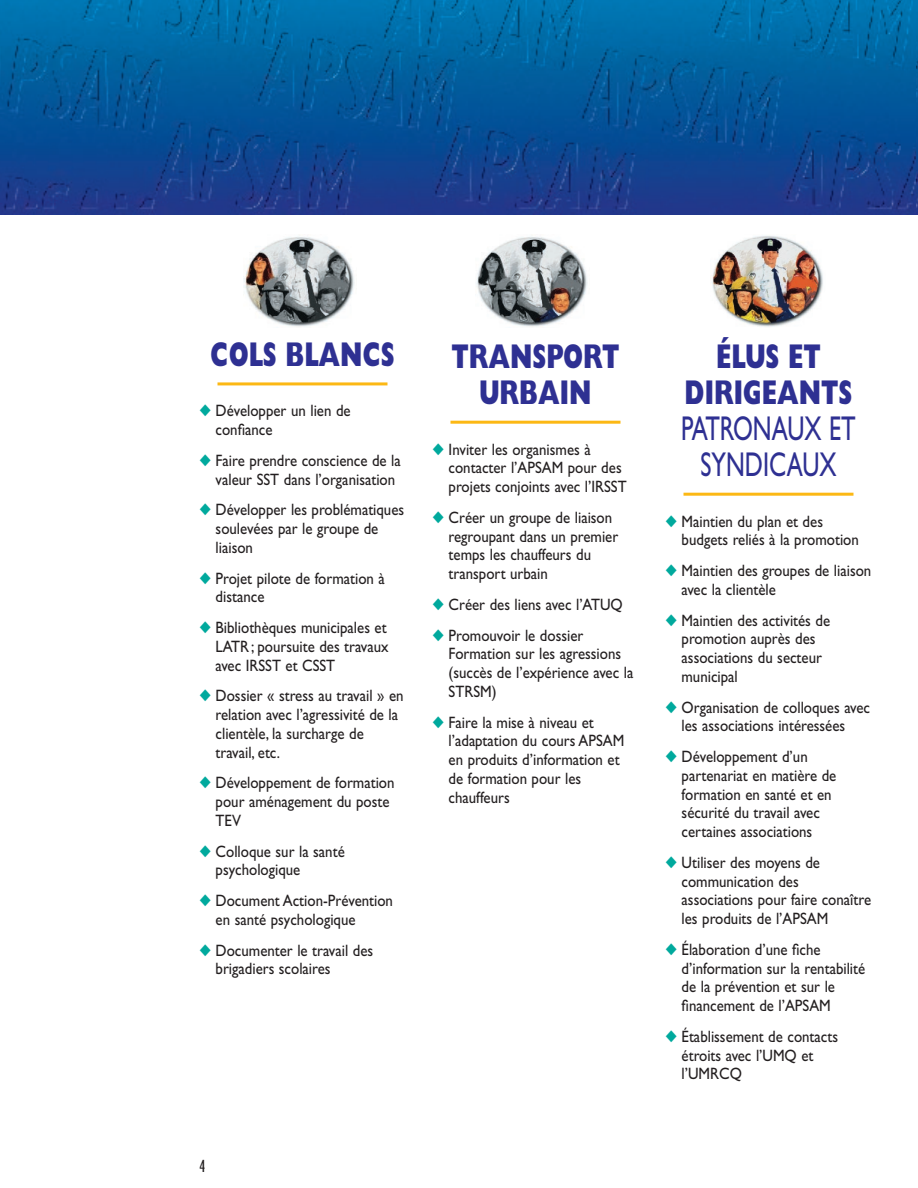
<style>
.page{position:relative;width:918px;height:1188px;background:#fff}
.page>*{position:absolute;margin:0;border:0;box-sizing:border-box;transform-origin:0 0}
.t1{font:800 34.5px/36px "Gill Sans";color:#2e3092;text-align:center;scale:.7 1}
.t2{font:34.5px/36px "Gill Sans";color:#2e3092;text-align:center;scale:.7 1}
.t3{font:condensed 18px "Gill Sans";color:#231f20;scale:.9 1}
.t4{font:16.5px/18.8px "Gill Sans";color:#231f20;scale:.9 1}
.s1{color:#00a99d}
</style>
<div class="page">
<hr style="left:218px;top:382px;width:169px;height:3px;background:#fcb814">
<hr style="left:450px;top:421px;width:171px;height:3px;background:#fcb814">
<hr style="left:684px;top:493px;width:170px;height:3px;background:#fcb814">
<img style="left:0;top:0;width:916px;height:214px">
<img style="left:243px;top:236px;width:112px;height:91px">
<img style="left:476px;top:236px;width:112px;height:91px">
<img style="left:711px;top:235px;width:112px;height:92px">
<h1 class="t1" style="left:210px;top:340px;width:265px">COLS BLANCS</h1>
<p class="t4" style="left:216px;top:403px;width:152px;text-indent:-16px"><span class="s1">◆</span> Développer un lien de confiance</p>
<p class="t4" style="left:216px;top:453px;width:207px;text-indent:-16px"><span class="s1">◆</span> Faire prendre conscience de la valeur SST dans l’organisation</p>
<p class="t4" style="left:216px;top:502px;width:211px;text-indent:-16px"><span class="s1">◆</span> Développer les problématiques soulevées par le groupe de liaison</p>
<p class="t4" style="left:216px;top:571px;width:190px;text-indent:-16px"><span class="s1">◆</span> Projet pilote de formation à distance</p>
<p class="t4" style="left:216px;top:620px;width:194px;text-align:justify;text-indent:-16px"><span class="s1">◆</span> Bibliothèques municipales et LATR; poursuite des travaux avec IRSST et CSST</p>
<p class="t4" style="left:216px;top:688px;width:210px;text-indent:-16px"><span class="s1">◆</span> Dossier « stress au travail » en relation avec l’agressivité de la clientèle, la surcharge de travail, etc.</p>
<p class="t4" style="left:216px;top:775px;width:200px;text-indent:-16px"><span class="s1">◆</span> Développement de formation pour aménagement du poste<br>TEV</p>
<p class="t4" style="left:216px;top:844px;width:145px;text-indent:-16px"><span class="s1">◆</span> Colloque sur la santé psychologique</p>
<p class="t4" style="left:216px;top:893px;width:199px;text-indent:-16px"><span class="s1">◆</span> Document Action-Prévention en santé psychologique</p>
<p class="t4" style="left:216px;top:942px;width:177px;text-indent:-16px"><span class="s1">◆</span> Documenter le travail des brigadiers scolaires</p>
<h1 class="t1" style="left:452px;top:342px;width:241px">TRANSPORT<br>URBAIN</h1>
<p class="t4" style="left:449px;top:442px;width:199px;text-indent:-16px"><span class="s1">◆</span> Inviter les organismes à contacter l’APSAM pour des projets conjoints avec l’IRSST</p>
<p class="t4" style="left:449px;top:510px;width:190px;text-indent:-16px"><span class="s1">◆</span> Créer un groupe de liaison regroupant dans un premier temps les chauffeurs du transport urbain</p>
<p class="t4" style="left:432px;top:597px;width:213px"><span class="s1">◆</span> Créer des liens avec l’ATUQ</p>
<p class="t4" style="left:449px;top:628px;width:207px;text-indent:-16px"><span class="s1">◆</span> Promouvoir le dossier<br>Formation sur les agressions (succès de l’expérience avec la<br>STRSM)</p>
<p class="t4" style="left:449px;top:715px;width:197px;text-indent:-16px"><span class="s1">◆</span> Faire la mise à niveau et l’adaptation du cours APSAM en produits d’information et de formation pour les chauffeurs</p>
<p class="t3" style="left:200px;top:1159px;width:8px">4</p>
<h1 class="t1" style="left:685px;top:342px;width:241px">ÉLUS ET<br>DIRIGEANTS</h1>
<h1 class="t2" style="left:681px;top:414px;width:251px">PATRONAUX ET<br>SYNDICAUX</h1>
<p class="t4" style="left:682px;top:514px;width:198px;text-indent:-16px"><span class="s1">◆</span> Maintien du plan et des budgets reliés à la promotion</p>
<p class="t4" style="left:682px;top:563px;width:212px;text-indent:-16px"><span class="s1">◆</span> Maintien des groupes de liaison avec la clientèle</p>
<p class="t4" style="left:682px;top:613px;width:167px;text-indent:-16px"><span class="s1">◆</span> Maintien des activités de promotion auprès des associations du secteur municipal</p>
<p class="t4" style="left:666px;top:700px;width:229px;text-align:center"><span class="s1">◆</span> Organisation de colloques avec les associations intéressées</p>
<p class="t4" style="left:682px;top:749px;width:173px;text-indent:-16px"><span class="s1">◆</span> Développement d’un partenariat en matière de formation en santé et en sécurité du travail avec certaines associations</p>
<p class="t4" style="left:682px;top:855px;width:212px;text-indent:-16px"><span class="s1">◆</span> Utiliser des moyens de communication des associations pour faire conaître les produits de l’APSAM</p>
<p class="t4" style="left:682px;top:942px;width:206px;text-indent:-16px"><span class="s1">◆</span> Élaboration d’une fiche d’information sur la rentabilité de la prévention et sur le financement de l’APSAM</p>
<p class="t4" style="left:682px;top:1029px;width:175px;text-indent:-16px"><span class="s1">◆</span> Établissement de contacts étroits avec l’UMQ et l’UMRCQ</p>
</div>
